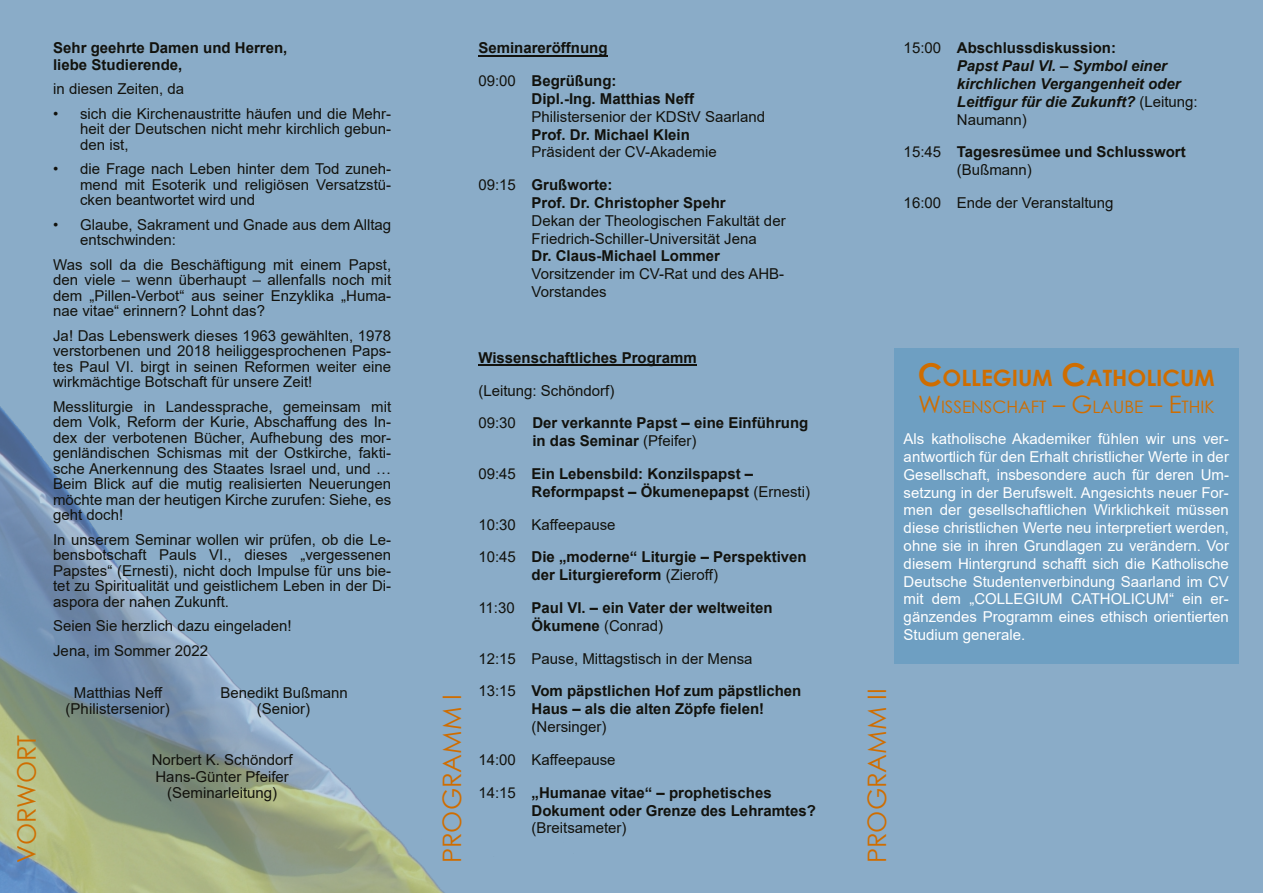
<style>
.page{position:relative;width:1263px;height:893px;background:#8aacc8}
.page>*{position:absolute;margin:0;border:0;box-sizing:border-box;transform-origin:0 0}
.t1{font:25.5px "Century Gothic";color:#cf6d00}
.t2{font:700 22.5px "Century Gothic";color:#cf6d00}
.t3{font:17.1px "Century Gothic";color:#cf6d00}
.t4{font:15px/15.5px "Arial";color:#12120d}
.t5{font:700 15px/32.8px "Arial";color:#12120d}
.t6{font:15px/17.9px "Arial";color:#fff;text-align:justify}
.t7{font:italic 700 15px/17.9px "Arial";color:#12120d}
.s1{font-weight:400}
.s2{font-weight:700}
.s3{font-weight:400;font-style:normal}
.s4{font-style:normal}
.s5{font-size:31.5px}
.s6{font-size:24px}
</style>
<div class="page">
<div style="left:894px;top:349px;width:345px;height:315px;background:#6e9fc2"></div>
<img style="left:0;top:406px;width:445px;height:487px">
<hr style="left:478px;top:55px;width:130px;height:1px;background:#12120d">
<hr style="left:478px;top:364px;width:219px;height:2px;background:#12120d">
<h1 class="t1" style="left:17px;top:863px;width:130px;rotate:-90deg">VORWORT</h1>
<p class="t5" style="left:53px;top:41px;width:236px;line-height:16.5px">Sehr geehrte Damen und Herren, liebe Studierende,</p>
<p class="t4" style="left:53px;top:83px;width:132px">in diesen Zeiten, da</p>
<p class="t4" style="left:80px;top:107px;width:313px;text-align:justify;text-indent:-27px">• sich die Kirchenaustritte häufen und die Mehr&shy;heit der Deutschen nicht mehr kirchlich gebun&shy;den ist,</p>
<p class="t4" style="left:80px;top:163px;width:313px;text-align:justify;text-indent:-27px">• die Frage nach Leben hinter dem Tod zuneh&shy;mend mit Esoterik und religiösen Versatzstü&shy;cken beantwortet wird und</p>
<p class="t4" style="left:80px;top:218px;width:313px;text-indent:-27px">• Glaube, Sakrament und Gnade aus dem Alltag entschwinden:</p>
<p class="t4" style="left:53px;top:258px;width:340px;text-align:justify">Was soll da die Beschäftigung mit einem Papst, den viele – wenn überhaupt – allenfalls noch mit dem „Pillen-Verbot“ aus seiner Enzyklika „Huma&shy;nae vitae“ erinnern? Lohnt das?</p>
<p class="t4" style="left:53px;top:329px;width:340px;text-align:justify">Ja! Das Lebenswerk dieses 1963 gewählten, 1978 verstorbenen und 2018 heiliggesprochenen Paps&shy;tes Paul VI. birgt in seinen Reformen weiter eine wirkmächtige Botschaft für unsere Zeit!</p>
<p class="t4" style="left:53px;top:400px;width:340px;text-align:justify">Messliturgie in Landessprache, gemeinsam mit dem Volk, Reform der Kurie, Abschaffung des In&shy;dex der verbotenen Bücher, Aufhebung des mor&shy;genländischen Schismas mit der Ostkirche, fakti&shy;sche Anerkennung des Staates Israel und, und … Beim Blick auf die mutig realisierten Neuerungen möchte man der heutigen Kirche zurufen: Siehe, es geht doch!</p>
<p class="t4" style="left:53px;top:533px;width:340px;text-align:justify">In unserem Seminar wollen wir prüfen, ob die Le&shy;bensbotschaft Pauls VI., dieses „vergessenen Papstes“ (Ernesti), nicht doch Impulse für uns bie&shy;tet zu Spiritualität und geistlichem Leben in der Di&shy;aspora der nahen Zukunft.</p>
<p class="t4" style="left:53px;top:615px;width:240px;line-height:24.5px">Seien Sie herzlich dazu eingeladen!<br>Jena, im Sommer 2022</p>
<p class="t4" style="left:74px;top:686px;width:90px">Matthias Neff</p>
<p class="t4" style="left:220px;top:686px;width:129px">Benedikt Bußmann</p>
<p class="t4" style="left:66px;top:702px;width:106px">(Philistersenior)</p>
<p class="t4" style="left:257px;top:702px;width:55px">(Senior)</p>
<p class="t4" style="left:152px;top:753px;width:142px;line-height:16.5px;text-align:center">Norbert K. Schöndorf<br>Hans-Günter Pfeifer (Seminarleitung)</p>
<p class="t5" style="left:478px;top:33px;width:140px">Seminareröffnung<br><span class="s1">09:00</span> Begrüßung:</p>
<p class="t5" style="left:532px;top:84px;width:164px">Dipl.-Ing. Matthias Neff</p>
<p class="t4" style="left:532px;top:110px;width:235px">Philistersenior der KDStV Saarland</p>
<p class="t5" style="left:532px;top:119px;width:160px">Prof. Dr. Michael Klein</p>
<p class="t4" style="left:478px;top:137px;width:240px;line-height:32.8px;text-indent:53px">Präsident der CV-Akademie<br>09:15 <span class="s2">Grußworte:</span></p>
<p class="t5" style="left:532px;top:188px;width:196px">Prof. Dr. Christopher Spehr</p>
<p class="t4" style="left:532px;top:213px;width:256px;line-height:17.9px">Dekan der Theologischen Fakultät der<br>Friedrich-Schiller-Universität Jena</p>
<p class="t5" style="left:532px;top:241px;width:190px">Dr. Claus-Michael Lommer</p>
<p class="t4" style="left:532px;top:266px;width:254px;line-height:17.9px">Vorsitzender im CV-Rat und des AHB-<br>Vorstandes</p>
<p class="t7" style="left:957px;top:40px;width:242px;text-indent:-53px"><span class="s3">15:00</span> <span class="s4">Abschlussdiskussion:<br></span>Papst Paul VI. – Symbol einer kirchlichen Vergangenheit oder<br>Leitfigur für die Zukunft? <span class="s3">(Leitung:<br>Naumann)</span></p>
<p class="t5" style="left:957px;top:145px;width:230px;line-height:17.9px;text-indent:-53px"><span class="s1">15:45</span> Tagesresümee und Schlusswort <span class="s1">(Bußmann)</span></p>
<p class="t4" style="left:904px;top:196px;width:211px">16:00 Ende der Veranstaltung</p>
<p class="t5" style="left:478px;top:342px;width:220px">Wissenschaftliches Programm</p>
<p class="t5" style="left:478px;top:375px;width:331px"><span class="s1">(Leitung: Schöndorf)<br>09:30</span> Der verkannte Papst – eine Einführung</p>
<p class="t5" style="left:478px;top:426px;width:276px;text-align:center">in das Seminar <span class="s1">(Pfeifer)<br>09:45</span> Ein Lebensbild: Konzilspapst –</p>
<p class="t5" style="left:478px;top:476px;width:333px;text-indent:53px">Reformpapst – Ökumenepapst <span class="s1">(Ernesti)<br>10:30 Kaffeepause<br>10:45</span> Die „moderne“ Liturgie – Perspektiven</p>
<p class="t5" style="left:478px;top:560px;width:296px;text-align:center">der Liturgiereform <span class="s1">(Zieroff)<br>11:30</span> Paul VI. – ein Vater der weltweiten</p>
<p class="t4" style="left:478px;top:610px;width:324px;line-height:32.8px;text-indent:53px"><span class="s2">Ökumene</span> (Conrad)<br>12:15 Pause, Mittagstisch in der Mensa<br>13:15 <span class="s2">Vom päpstlichen Hof zum päpstlichen</span></p>
<p class="t5" style="left:532px;top:694px;width:234px">Haus – als die alten Zöpfe fielen!</p>
<p class="t4" style="left:478px;top:712px;width:295px;line-height:32.8px;text-indent:53px">(Nersinger)<br>14:00 Kaffeepause<br>14:15 <span class="s2">„Humanae vitae“ – prophetisches</span></p>
<p class="t5" style="left:532px;top:795px;width:286px">Dokument oder Grenze des Lehramtes?</p>
<p class="t4" style="left:532px;top:822px;width:97px">(Breitsameter)</p>
<h1 class="t1" style="left:442px;top:863px;width:170px;rotate:-90deg">PROGRAMM I</h1>
<h1 class="t1" style="left:867px;top:863px;width:176px;rotate:-90deg">PROGRAMM II</h1>
<h2 class="t2" style="left:918px;top:369px;width:298px"><span class="s5">C</span>OLLEGIUM <span class="s5">C</span>ATHOLICUM</h2>
<p class="t3" style="left:918px;top:400px;width:298px"><span class="s6">W</span>ISSENSCHAFT <span class="s6">– G</span>LAUBE <span class="s6">– E</span>THIK</p>
<p class="t6" style="left:904px;top:431px;width:327px">Als katholische Akademiker fühlen wir uns ver&shy;antwortlich für den Erhalt christlicher Werte in der Gesellschaft, insbesondere auch für deren Um&shy;setzung in der Berufswelt. Angesichts neuer For&shy;men der gesellschaftlichen Wirklichkeit müssen diese christlichen Werte neu interpretiert werden, ohne sie in ihren Grundlagen zu verändern. Vor diesem Hintergrund schafft sich die Katholische Deutsche Studentenverbindung Saarland im CV mit dem „COLLEGIUM CATHOLICUM“ ein er&shy;gänzendes Programm eines ethisch orientierten Studium generale.</p>
</div>
